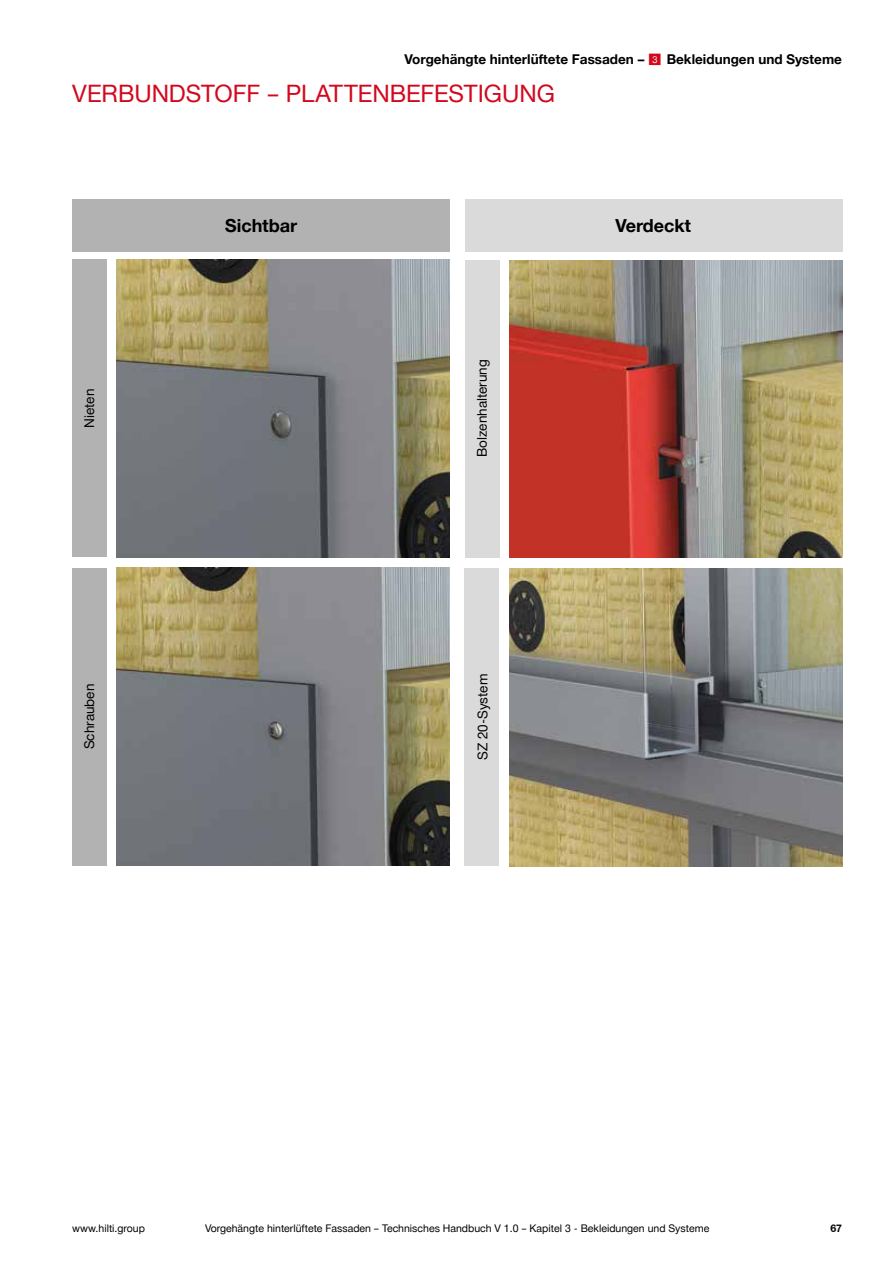
<style>
.page{position:relative;width:893px;height:1263px;background:#fff}
.page>*{position:absolute;margin:0;border:0;box-sizing:border-box;transform-origin:0 0}
.t1{font:24px "Hilti";letter-spacing:-.005em;color:#d2091e}
.t2{font:700 18px "Hilti";color:#000}
.t3{font:700 13.5px "Hilti";color:#000}
.t4{font:13.5px "Hilti";color:#000}
.t5{font:10.5px "Hilti";color:#000}
.t6{font:700 10.5px "Hilti";color:#000}
</style>
<div class="page">
<div style="left:72px;top:259px;width:34px;height:298px;background:#b3b2b2"></div>
<div style="left:465px;top:568px;width:34px;height:298px;background:#dadada"></div>
<div style="left:72px;top:568px;width:34px;height:298px;background:#b3b2b2"></div>
<div style="left:465px;top:260px;width:34px;height:298px;background:#dadada"></div>
<img style="left:117px;top:260px;width:333px;height:298px">
<img style="left:509px;top:568px;width:333px;height:298px">
<img style="left:509px;top:260px;width:333px;height:298px">
<div style="left:72px;top:200px;width:378px;height:52px;background:#b3b2b2"></div>
<div style="left:465px;top:200px;width:377px;height:52px;background:#dadada"></div>
<img style="left:117px;top:568px;width:333px;height:297px">
<p class="t3" style="left:404px;top:51px;width:242px">Vorgehängte hinterlüftete Fassaden –</p>
<p class="t3" style="left:667px;top:51px;width:177px">Bekleidungen und Systeme</p>
<h1 class="t1" style="left:72px;top:80px;width:484px">VERBUNDSTOFF – PLATTENBEFESTIGUNG</h1>
<p class="t4" style="left:82px;top:428px;width:41px;rotate:-90deg">Nieten</p>
<p class="t4" style="left:82px;top:749px;width:67px;rotate:-90deg">Schrauben</p>
<h2 class="t2" style="left:225px;top:216px;width:74px">Sichtbar</h2>
<h2 class="t2" style="left:616px;top:216px;width:77px">Verdeckt</h2>
<p class="t4" style="left:474px;top:457px;width:99px;rotate:-90deg">Bolzenhalterung</p>
<p class="t4" style="left:475px;top:760px;width:88px;rotate:-90deg">SZ 20-System</p>
<p class="t5" style="left:72px;top:1222px;width:74px">www.hilti.group</p>
<p class="t5" style="left:205px;top:1222px;width:506px">Vorgehängte hinterlüftete Fassaden – Technisches Handbuch V 1.0 – Kapitel 3 - Bekleidungen und Systeme</p>
<p class="t6" style="left:830px;top:1222px;width:13px">67</p>
</div>
